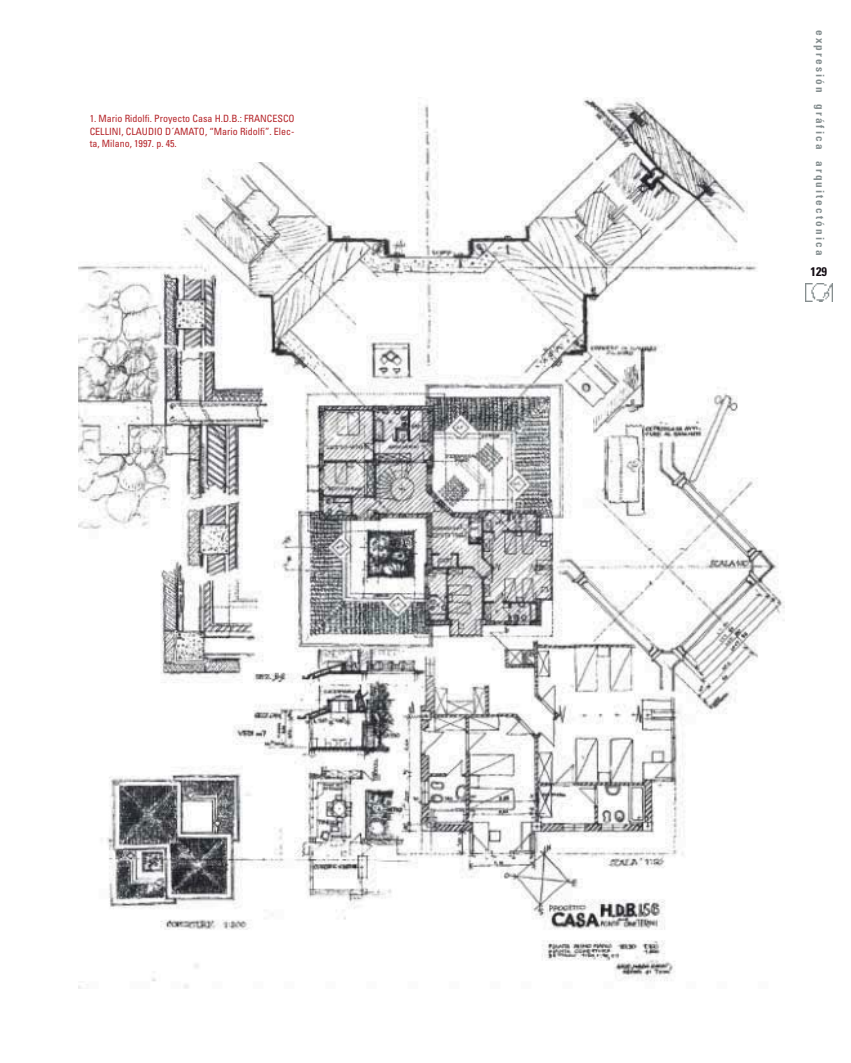
<style>
.page{position:relative;width:851px;height:1063px;background:#fff}
.page>*{position:absolute;margin:0;border:0;box-sizing:border-box;transform-origin:0 0}
.t1{font:700 condensed 12.5px "Univers";color:#140d14}
.t2{font:700 condensed 11.25px "Univers";letter-spacing:.185em;color:#858e8f}
.t3{font:condensed 10px/12.5px "Univers";color:#b5252a;text-align:justify}
</style>
<div class="page">
<svg style="left:805px;top:283px;width:28px;height:19px"></svg>
<img style="left:805px;top:284px;width:27px;height:17px">
<img style="left:78px;top:97px;width:706px;height:891px">
<div style="left:88px;top:114px;width:213px;height:47px;background:#fff"></div>
<p class="t3" style="left:90px;top:113px;width:206px">1. Mario Ridolfi. Proyecto Casa H.D.B.: FRANCESCO CELLINI, CLAUDIO D´AMATO, “Mario Ridolfi”. Elec&shy;ta, Milano, 1997. p. 45.</p>
<p class="t2" style="left:824px;top:30px;width:227px;rotate:90deg">expresión gráfica arquitectónica</p>
<p class="t1" style="left:810px;top:267px;width:18px">129</p>
</div>
